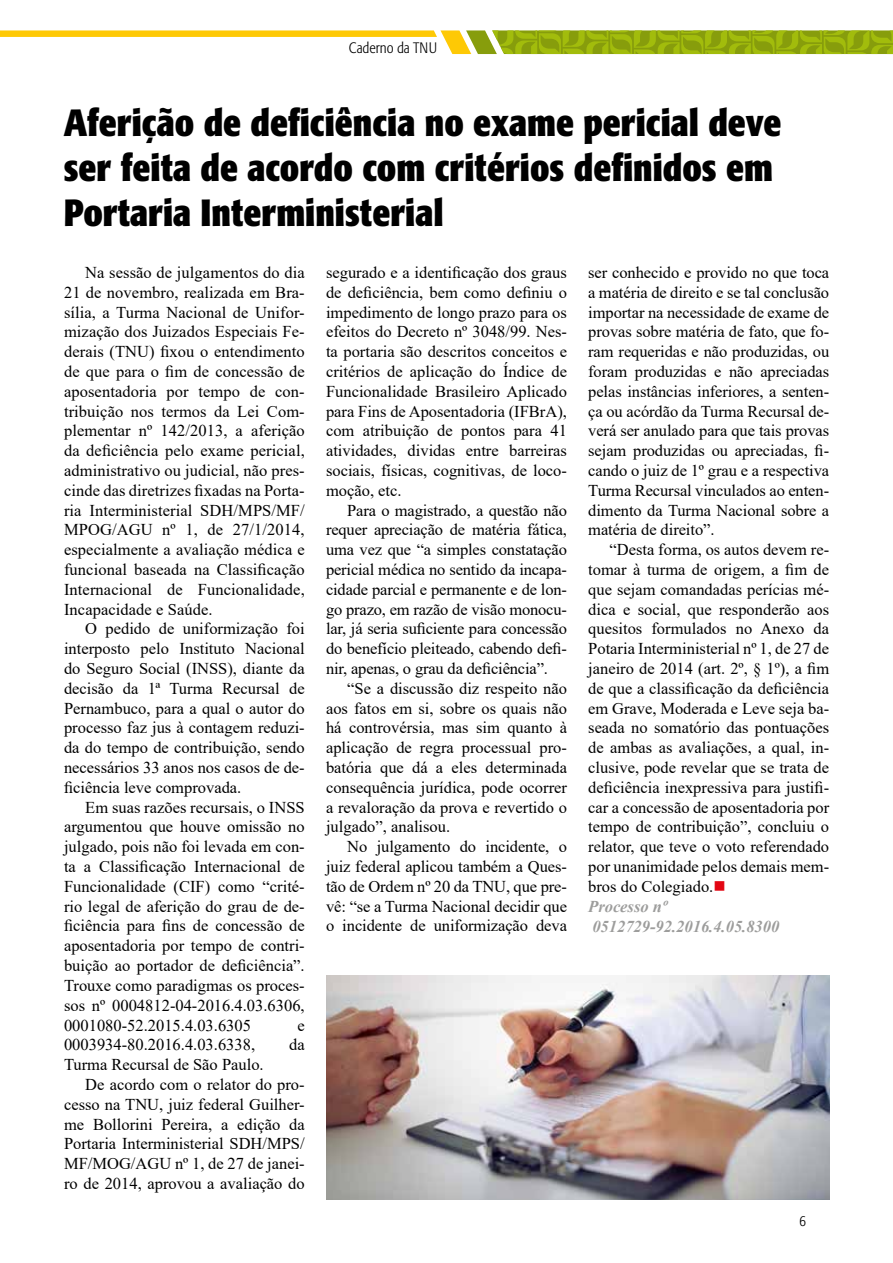
<style>
.page{position:relative;width:893px;height:1263px;background:#fff}
.page>*{position:absolute;margin:0;border:0;box-sizing:border-box;transform-origin:0 0}
.t1{font:700 condensed 37.5px/45px "Formata";color:#000}
.t2{font:16.5px/19.8px "Times New Roman";color:#000;text-align:justify}
.t3{font:300 condensed 15px "Formata";color:#000}
.s1{color:#e30613}
.s2{font-weight:700;font-style:italic;color:#9d9d9c}
</style>
<div class="page">
<svg style="left:0;top:30px;width:893px;height:24px"></svg>
<img style="left:326px;top:976px;width:503px;height:223px">
<p class="t3" style="left:349px;top:39px;width:90px">Caderno da TNU</p>
<h1 class="t1" style="left:64px;top:100px;width:719px">Aferição de deficiência no exame pericial deve ser feita de acordo com critérios definidos em<br>Portaria Interministerial</h1>
<p class="t2" style="left:64px;top:262px;width:242px;text-indent:21px">Na sessão de julgamentos do dia 21 de novembro, realizada em Bra&shy;sília, a Turma Nacional de Unifor&shy;mização dos Juizados Especiais Fe&shy;derais (TNU) fixou o entendimento de que para o fim de concessão de aposentadoria por tempo de con&shy;tribuição nos termos da Lei Com&shy;plementar nº 142/2013, a aferição da deficiência pelo exame pericial, administrativo ou judicial, não pres&shy;cinde das diretrizes fixadas na Porta&shy;ria Interministerial SDH/MPS/MF/ MPOG/AGU nº 1, de 27/1/2014, especialmente a avaliação médica e funcional baseada na Classificação Internacional de Funcionalidade, Incapacidade e Saúde.</p>
<p class="t2" style="left:64px;top:618px;width:242px;text-indent:21px">O pedido de uniformização foi interposto pelo Instituto Nacional do Seguro Social (INSS), diante da decisão da 1ª Turma Recursal de Pernambuco, para a qual o autor do processo faz jus à contagem reduzi&shy;da do tempo de contribuição, sendo necessários 33 anos nos casos de de&shy;ficiência leve comprovada.</p>
<p class="t2" style="left:64px;top:797px;width:242px;text-indent:21px">Em suas razões recursais, o INSS argumentou que houve omissão no julgado, pois não foi levada em con&shy;ta a Classificação Internacional de Funcionalidade (CIF) como “crité&shy;rio legal de aferição do grau de de&shy;ficiência para fins de concessão de aposentadoria por tempo de contri&shy;buição ao portador de deficiência”.<br>Trouxe como paradigmas os proces&shy;sos nº 0004812-04-2016.4.03.6306, 0001080-52.2015.4.03.6305</p>
<p class="t2" style="left:326px;top:262px;width:242px">segurado e a identificação dos graus de deficiência, bem como definiu o impedimento de longo prazo para os efeitos do Decreto nº 3048/99. Nes&shy;ta portaria são descritos conceitos e critérios de aplicação do Índice de Funcionalidade Brasileiro Aplicado para Fins de Aposentadoria (IFBrA), com atribuição de pontos para 41 atividades, dividas entre barreiras sociais, físicas, cognitivas, de loco&shy;moção, etc.</p>
<p class="t2" style="left:326px;top:500px;width:242px;text-indent:21px">Para o magistrado, a questão não requer apreciação de matéria fática, uma vez que “a simples constatação pericial médica no sentido da incapa&shy;cidade parcial e permanente e de lon&shy;go prazo, em razão de visão monocu&shy;lar, já seria suficiente para concessão do benefício pleiteado, cabendo defi&shy;nir, apenas, o grau da deficiência”.</p>
<p class="t2" style="left:326px;top:678px;width:242px;text-indent:21px">“Se a discussão diz respeito não aos fatos em si, sobre os quais não há controvérsia, mas sim quanto à aplicação de regra processual pro&shy;batória que dá a eles determinada consequência jurídica, pode ocorrer a revaloração da prova e revertido o julgado”, analisou.</p>
<p class="t2" style="left:326px;top:836px;width:242px;text-indent:21px">No julgamento do incidente, o juiz federal aplicou também a Ques&shy;tão de Ordem nº 20 da TNU, que pre&shy;vê: “se a Turma Nacional decidir que o incidente de uniformização deva</p>
<p class="t2" style="left:588px;top:262px;width:243px">ser conhecido e provido no que toca a matéria de direito e se tal conclusão importar na necessidade de exame de provas sobre matéria de fato, que fo&shy;ram requeridas e não produzidas, ou foram produzidas e não apreciadas pelas instâncias inferiores, a senten&shy;ça ou acórdão da Turma Recursal de&shy;verá ser anulado para que tais provas sejam produzidas ou apreciadas, fi&shy;cando o juiz de 1º grau e a respectiva Turma Recursal vinculados ao enten&shy;dimento da Turma Nacional sobre a matéria de direito”.</p>
<p class="t2" style="left:588px;top:539px;width:242px;text-align:left;text-indent:21px">“Desta forma, os autos devem re&shy;tomar à turma de origem, a fim de que sejam comandadas perícias mé&shy;dica e social, que responderão aos quesitos formulados no Anexo da<br>Potaria Interministerial nº 1, de 27 de janeiro de 2014 (art. 2º, § 1º), a fim de que a classificação da deficiência em Grave, Moderada e Leve seja ba&shy;seada no somatório das pontuações de ambas as avaliações, a qual, in&shy;clusive, pode revelar que se trata de deficiência inexpressiva para justifi&shy;car a concessão de aposentadoria por tempo de contribuição”, concluiu o relator, que teve o voto referendado por unanimidade pelos demais mem&shy;bros do Colegiado.<span class="s1">■<br></span><span class="s2">Processo nº<br>0512729-92.2016.4.05.8300</span></p>
<p class="t2" style="left:297px;top:1014px;width:9px">e</p>
<p class="t2" style="left:64px;top:1034px;width:193px">0003934-80.2016.4.03.6338,</p>
<p class="t2" style="left:289px;top:1034px;width:17px">da</p>
<p class="t2" style="left:64px;top:1054px;width:201px">Turma Recursal de São Paulo.</p>
<p class="t2" style="left:85px;top:1074px;width:221px">De acordo com o relator do pro-</p>
<p class="t2" style="left:64px;top:1094px;width:242px">cesso na TNU, juiz federal Guilher-</p>
<p class="t2" style="left:64px;top:1113px;width:242px">me Bollorini Pereira, a edição da</p>
<p class="t2" style="left:64px;top:1133px;width:242px">Portaria Interministerial SDH/MPS/</p>
<p class="t2" style="left:64px;top:1153px;width:242px">MF/MOG/AGU nº 1, de 27 de janei-</p>
<p class="t2" style="left:64px;top:1173px;width:242px">ro de 2014, aprovou a avaliação do</p>
<p class="t3" style="left:799px;top:1212px;width:8px">6</p>
</div>
